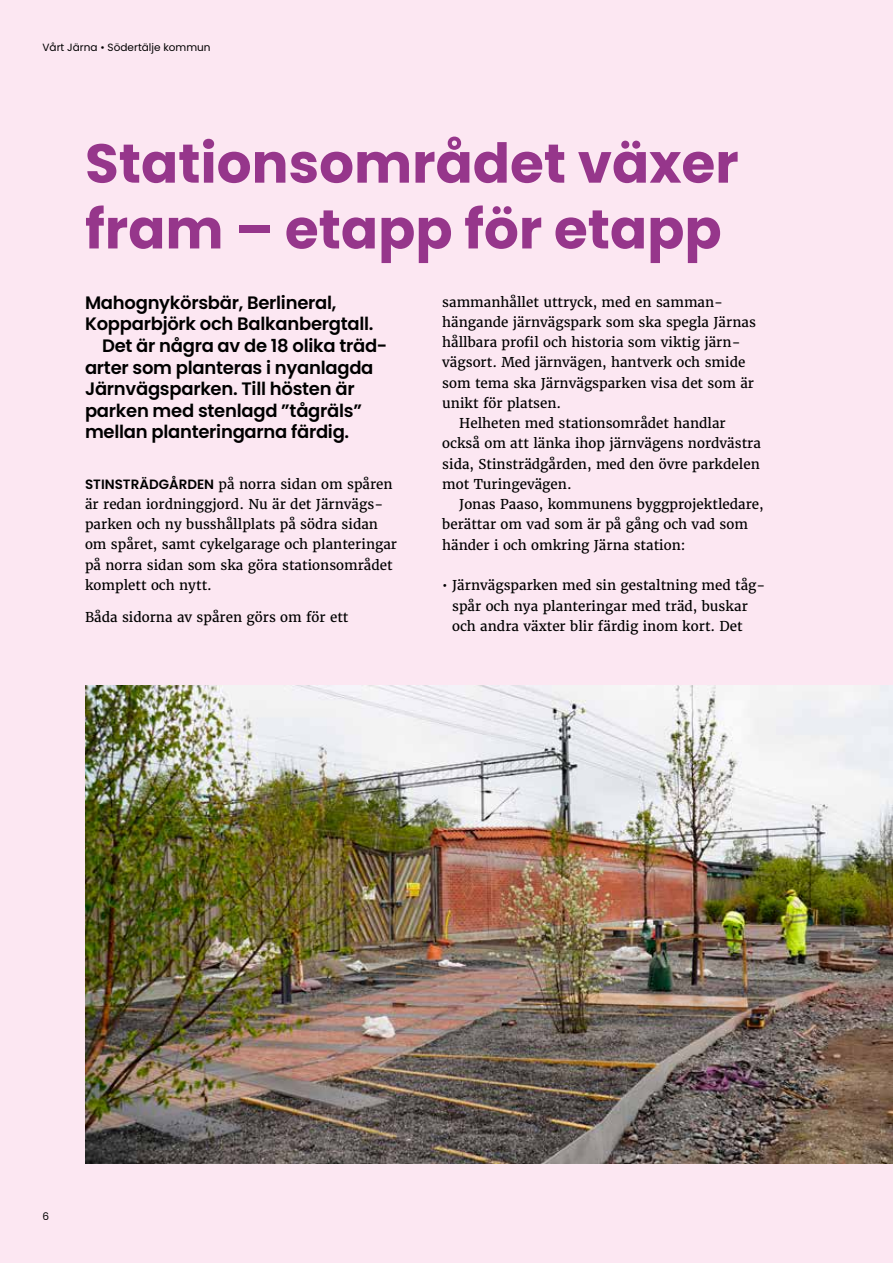
<style>
.page{position:relative;width:893px;height:1263px;background:#fce7f2}
.page>*{position:absolute;margin:0;border:0;box-sizing:border-box;transform-origin:0 0}
.t1{font:700 54.75px/65.8px "Poppins Latin";color:#96368b}
.t2{font:600 18px "Poppins Latin";letter-spacing:-.015em;color:#000}
.t3{font:13.5px/20.2px "Merriweather";color:#000}
.t4{font:10.5px "Poppins Latin";color:#000}
.s1{font-family:"Poppins Latin";font-weight:600}
</style>
<div class="page">
<img style="left:85px;top:685px;width:808px;height:478px">
<p class="t4" style="left:43px;top:41px;width:170px">Vårt Järna • Södertälje kommun</p>
<h1 class="t1" style="left:85px;top:131px;width:655px">Stationsområdet växer fram – etapp för etapp</h1>
<h2 class="t2" style="left:85px;top:291px;width:253px">Mahognykörsbär, Berlineral,</h2>
<h2 class="t2" style="left:85px;top:312px;width:290px">Kopparbjörk och Balkanbergtall.</h2>
<h2 class="t2" style="left:102px;top:334px;width:284px">Det är några av de 18 olika träd-</h2>
<h2 class="t2" style="left:85px;top:356px;width:290px">arter som planteras i nyanlagda</h2>
<h2 class="t2" style="left:85px;top:377px;width:271px">Järnvägsparken. Till hösten är</h2>
<h2 class="t2" style="left:85px;top:399px;width:278px">parken med stenlagd ”tågräls”</h2>
<h2 class="t2" style="left:85px;top:420px;width:266px">mellan planteringarna färdig.</h2>
<p class="t3" style="left:85px;top:474px;width:314px"><span class="s1">STINSTRÄDGÅRDEN</span> på norra sidan om spåren är redan iordninggjord. Nu är det Järnvägs&shy;parken och ny busshållplats på södra sidan om spåret, samt cykelgarage och planteringar på norra sidan som ska göra stationsområdet komplett och nytt.</p>
<p class="t3" style="left:85px;top:607px;width:265px">Båda sidorna av spåren görs om för ett</p>
<p class="t3" style="left:442px;top:292px;width:282px">sammanhållet uttryck, med en samman-</p>
<p class="t3" style="left:442px;top:312px;width:315px">hängande järnvägspark som ska spegla Järnas</p>
<p class="t3" style="left:442px;top:332px;width:300px">hållbara profil och historia som viktig järn-</p>
<p class="t3" style="left:442px;top:352px;width:305px">vägsort. Med järnvägen, hantverk och smide</p>
<p class="t3" style="left:442px;top:373px;width:313px">som tema ska Järnvägsparken visa det som är</p>
<p class="t3" style="left:442px;top:393px;width:121px">unikt för platsen.</p>
<p class="t3" style="left:459px;top:413px;width:268px">Helheten med stationsområdet handlar</p>
<p class="t3" style="left:442px;top:433px;width:320px">också om att länka ihop järnvägens nordvästra</p>
<p class="t3" style="left:442px;top:454px;width:319px">sida, Stinsträdgården, med den övre parkdelen</p>
<p class="t3" style="left:442px;top:474px;width:131px">mot Turingevägen.</p>
<p class="t3" style="left:459px;top:494px;width:306px">Jonas Paaso, kommunens byggprojektledare,</p>
<p class="t3" style="left:442px;top:514px;width:307px">berättar om vad som är på gång och vad som</p>
<p class="t3" style="left:442px;top:535px;width:245px">händer i och omkring Järna station:</p>
<p class="t3" style="left:452px;top:575px;width:315px;text-indent:-10px">• Järnvägsparken med sin gestaltning med tåg&shy;spår och nya planteringar med träd, buskar och andra växter blir färdig inom kort. Det</p>
<p class="t4" style="left:43px;top:1210px;width:8px">6</p>
</div>
